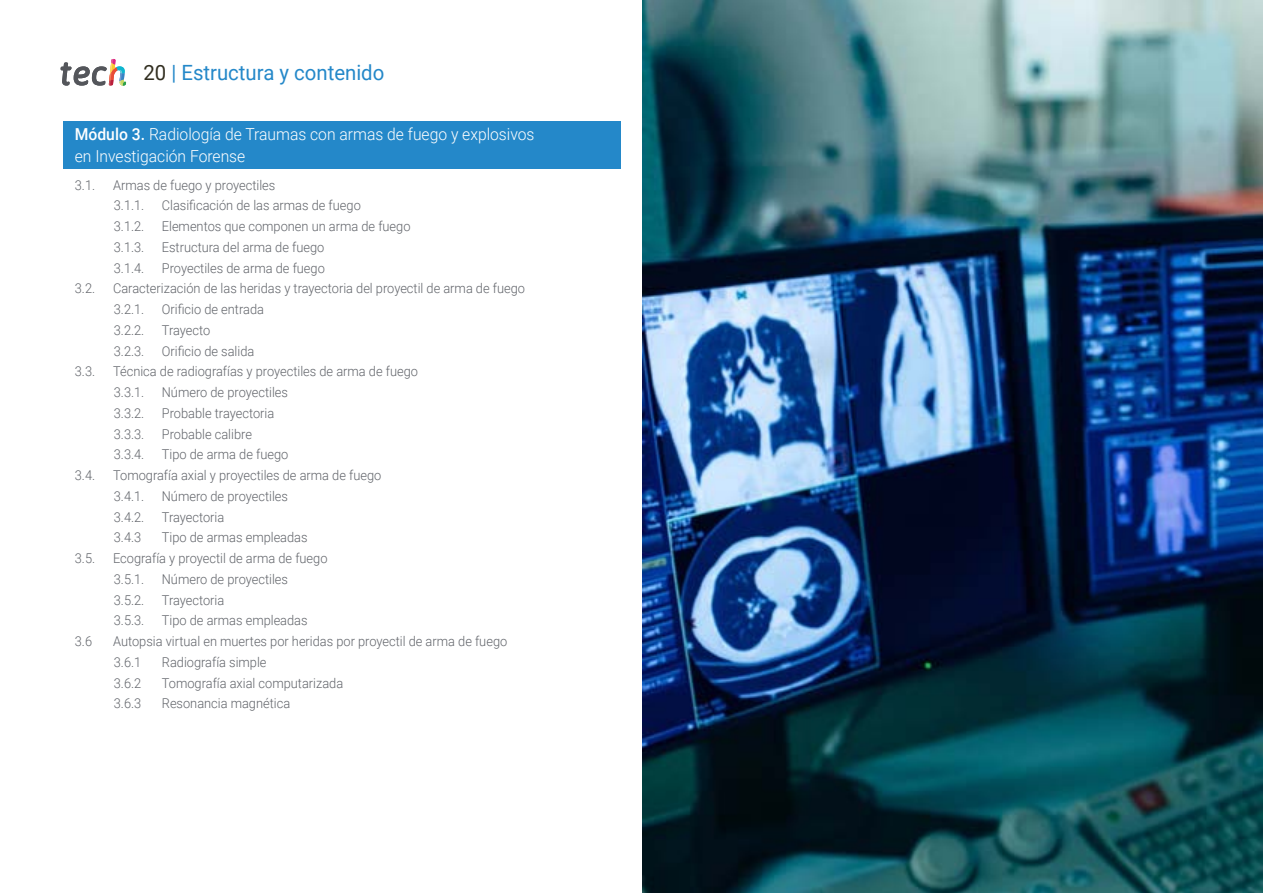
<style>
.page{position:relative;width:1263px;height:893px;background:#fff}
.page>*{position:absolute;margin:0;border:0;box-sizing:border-box;transform-origin:0 0}
.t1{font:21px "Roboto";color:#2488c9}
.t2{font:300 16.5px/22.5px "Roboto";color:#fff;scale:.95 1}
.t3{font:300 13.5px/20.7px "Roboto";color:#61646a;scale:.95 1}
.s1{color:#312e20}
.s2{font-weight:500}
</style>
<div class="page">
<div style="left:64px;top:121px;width:557px;height:48px;background:#2488c9"></div>
<img style="left:642px;top:0;width:621px;height:893px">
<svg style="left:61px;top:59px;width:65px;height:27px"></svg>
<h1 class="t1" style="left:144px;top:57px;width:242px"><span class="s1">20</span> | Estructura y contenido</h1>
<p class="t2" style="left:75px;top:122px;width:485px"><span class="s2">Módulo 3.</span> Radiología de Traumas con armas de fuego y explosivos en Investigación Forense</p>
<p class="t3" style="left:75px;top:174px;width:23px">3.1.</p>
<p class="t3" style="left:113px;top:174px;width:172px">Armas de fuego y proyectiles<br>3.1.1.</p>
<p class="t3" style="left:162px;top:195px;width:211px">Clasificación de las armas de fuego</p>
<p class="t3" style="left:114px;top:215px;width:34px">3.1.2.</p>
<p class="t3" style="left:162px;top:215px;width:263px">Elementos que componen un arma de fuego</p>
<p class="t3" style="left:114px;top:236px;width:34px">3.1.3.</p>
<p class="t3" style="left:162px;top:236px;width:173px">Estructura del arma de fuego</p>
<p class="t3" style="left:114px;top:257px;width:34px">3.1.4.</p>
<p class="t3" style="left:162px;top:257px;width:173px">Proyectiles de arma de fuego</p>
<p class="t3" style="left:75px;top:278px;width:23px">3.2.</p>
<p class="t3" style="left:113px;top:278px;width:435px">Caracterización de las heridas y trayectoria del proyectil de arma de fuego<br>3.2.1.</p>
<p class="t3" style="left:162px;top:298px;width:109px">Orificio de entrada</p>
<p class="t3" style="left:114px;top:319px;width:34px">3.2.2.</p>
<p class="t3" style="left:162px;top:319px;width:53px">Trayecto</p>
<p class="t3" style="left:114px;top:340px;width:34px">3.2.3.</p>
<p class="t3" style="left:162px;top:340px;width:99px">Orificio de salida</p>
<p class="t3" style="left:75px;top:361px;width:23px">3.3.</p>
<p class="t3" style="left:113px;top:361px;width:322px">Técnica de radiografías y proyectiles de arma de fuego<br>3.3.1.</p>
<p class="t3" style="left:162px;top:381px;width:134px">Número de proyectiles</p>
<p class="t3" style="left:114px;top:402px;width:34px">3.3.2.</p>
<p class="t3" style="left:162px;top:402px;width:120px">Probable trayectoria</p>
<p class="t3" style="left:114px;top:423px;width:34px">3.3.3.</p>
<p class="t3" style="left:162px;top:423px;width:96px">Probable calibre</p>
<p class="t3" style="left:114px;top:444px;width:34px">3.3.4.</p>
<p class="t3" style="left:162px;top:444px;width:135px">Tipo de arma de fuego</p>
<p class="t3" style="left:75px;top:464px;width:23px">3.4.</p>
<p class="t3" style="left:113px;top:464px;width:284px">Tomografía axial y proyectiles de arma de fuego<br>3.4.1.</p>
<p class="t3" style="left:162px;top:485px;width:134px">Número de proyectiles</p>
<p class="t3" style="left:114px;top:506px;width:34px">3.4.2.</p>
<p class="t3" style="left:162px;top:506px;width:67px">Trayectoria</p>
<p class="t3" style="left:114px;top:527px;width:30px">3.4.3</p>
<p class="t3" style="left:162px;top:527px;width:155px">Tipo de armas empleadas</p>
<p class="t3" style="left:75px;top:547px;width:23px">3.5.</p>
<p class="t3" style="left:113px;top:547px;width:227px">Ecografía y proyectil de arma de fuego<br>3.5.1.</p>
<p class="t3" style="left:162px;top:568px;width:134px">Número de proyectiles</p>
<p class="t3" style="left:114px;top:589px;width:34px">3.5.2.</p>
<p class="t3" style="left:162px;top:589px;width:67px">Trayectoria</p>
<p class="t3" style="left:114px;top:610px;width:34px">3.5.3.</p>
<p class="t3" style="left:162px;top:610px;width:155px">Tipo de armas empleadas</p>
<p class="t3" style="left:75px;top:630px;width:20px">3.6</p>
<p class="t3" style="left:113px;top:630px;width:416px">Autopsia virtual en muertes por heridas por proyectil de arma de fuego<br>3.6.1</p>
<p class="t3" style="left:162px;top:651px;width:112px">Radiografía simple</p>
<p class="t3" style="left:114px;top:672px;width:30px">3.6.2</p>
<p class="t3" style="left:162px;top:672px;width:192px">Tomografía axial computarizada</p>
<p class="t3" style="left:114px;top:693px;width:30px">3.6.3</p>
<p class="t3" style="left:162px;top:693px;width:137px">Resonancia magnética</p>
</div>
